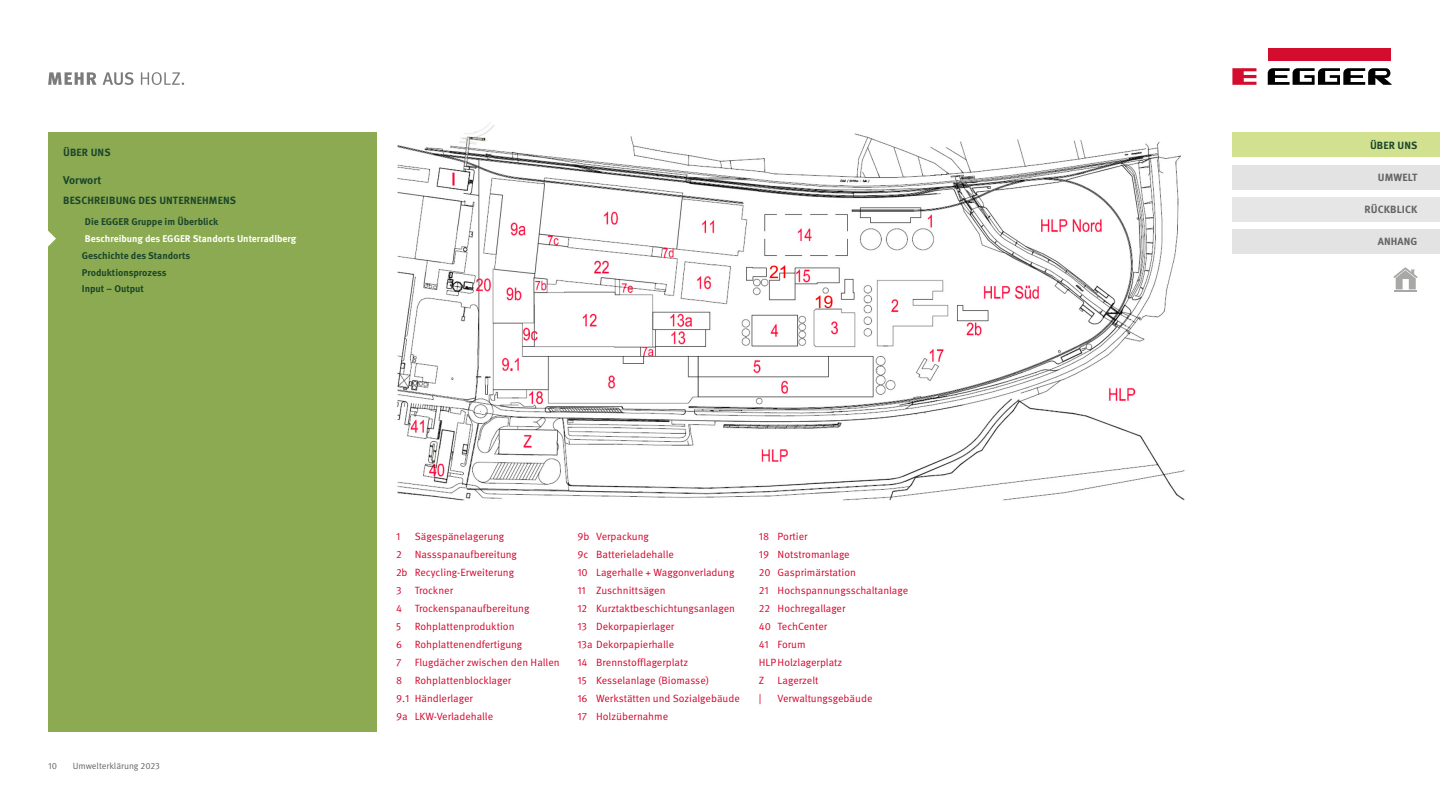
<style>
.page{position:relative;width:1440px;height:810px;background:#fff}
.page>*{position:absolute;margin:0;border:0;box-sizing:border-box;transform-origin:0 0}
.t1{font:700 11.25px "Meta Pro";color:#1b462c}
.t2{font:10.5px/18px "Meta Pro";color:#d5022a}
.t3{font:700 10.5px "Meta Pro";letter-spacing:.01em;color:#1b462c}
.t4{font:700 10.5px "Meta Pro";letter-spacing:.01em;color:#646363}
.t5{font:700 9.75px/17px "Meta Pro";color:#1b462c}
.t6{font:700 9.75px "Meta Pro";color:#fff}
.t7{font:9px "Meta Pro";color:#646363}
</style>
<div class="page">
<svg style="left:48px;top:72px;width:49px;height:13px"></svg>
<svg style="left:103px;top:72px;width:31px;height:13px"></svg>
<svg style="left:141px;top:72px;width:43px;height:13px"></svg>
<div style="left:1268px;top:48px;width:122px;height:13px;background:#d40c2d"></div>
<svg style="left:1232px;top:68px;width:24px;height:17px"></svg>
<svg style="left:1268px;top:68px;width:124px;height:17px"></svg>
<div style="left:48px;top:133px;width:328px;height:599px;background:#8caa51"></div>
<svg style="left:48px;top:230px;width:8px;height:17px"></svg>
<img style="left:397px;top:122px;width:788px;height:379px">
<div style="left:1232px;top:133px;width:208px;height:24px;background:#d2e190"></div>
<div style="left:1232px;top:165px;width:208px;height:24px;background:#e3e3e3"></div>
<div style="left:1232px;top:197px;width:208px;height:24px;background:#e6e6e6"></div>
<div style="left:1232px;top:229px;width:208px;height:25px;background:#e3e3e3"></div>
<svg style="left:1393px;top:267px;width:25px;height:24px"></svg>
<p class="t3" style="left:63px;top:145px;width:49px">ÜBER UNS</p>
<p class="t1" style="left:63px;top:173px;width:40px">Vorwort</p>
<p class="t3" style="left:63px;top:194px;width:174px">BESCHREIBUNG DES UNTERNEHMENS</p>
<p class="t5" style="left:85px;top:213px;width:135px">Die EGGER Gruppe im Überblick</p>
<p class="t6" style="left:85px;top:232px;width:213px">Beschreibung des EGGER Standorts Unterradlberg</p>
<p class="t5" style="left:82px;top:247px;width:110px">Geschichte des Standorts<br>Produktionsprozess<br>Input – Output</p>
<p class="t7" style="left:48px;top:760px;width:10px">10</p>
<p class="t7" style="left:73px;top:760px;width:89px">Umwelterklärung 2023</p>
<p class="t2" style="left:396px;top:527px;width:6px">1</p>
<p class="t2" style="left:415px;top:527px;width:91px">Sägespänelagerung</p>
<p class="t2" style="left:396px;top:545px;width:7px">2</p>
<p class="t2" style="left:396px;top:545px;width:122px;text-indent:19px">Nassspanaufbereitung<br>2b Recycling-Erweiterung<br>3</p>
<p class="t2" style="left:396px;top:581px;width:135px;text-indent:19px">Trockner<br>4 Trockenspanaufbereitung<br>5</p>
<p class="t2" style="left:396px;top:617px;width:128px;text-indent:19px">Rohplattenproduktion<br>6 Rohplattenendfertigung<br>7</p>
<p class="t2" style="left:396px;top:653px;width:165px;text-indent:19px">Flugdächer zwischen den Hallen<br>8 Rohplattenblocklager<br>9.1 Händlerlager<br>9a LKW-Verladehalle</p>
<p class="t2" style="left:577px;top:527px;width:164px">9b Verpackung<br>9c Batterieladehalle<br>10 Lagerhalle + Waggonverladung<br>11 Zuschnittsägen<br>12 Kurztaktbeschichtungsanlagen<br>13 Dekorpapierlager<br>13a Dekorpapierhalle<br>14 Brennstofflagerplatz<br>15 Kesselanlage (Biomasse)<br>16 Werkstätten und Sozialgebäude<br>17 Holzübernahme</p>
<p class="t2" style="left:759px;top:527px;width:151px">18 Portier<br>19 Notstromanlage<br>20 Gasprimärstation<br>21 Hochspannungsschaltanlage<br>22 Hochregallager<br>40 TechCenter<br>41 Forum<br>HLPHolzlagerplatz<br>Z</p>
<p class="t2" style="left:778px;top:671px;width:42px">Lagerzelt</p>
<p class="t2" style="left:759px;top:689px;width:4px">|</p>
<p class="t2" style="left:778px;top:689px;width:96px">Verwaltungsgebäude</p>
<p class="t3" style="left:1370px;top:139px;width:49px">ÜBER UNS</p>
<p class="t4" style="left:1378px;top:171px;width:41px">UMWELT</p>
<p class="t4" style="left:1364px;top:203px;width:54px">RÜCKBLICK</p>
<p class="t4" style="left:1378px;top:235px;width:41px">ANHANG</p>
</div>
